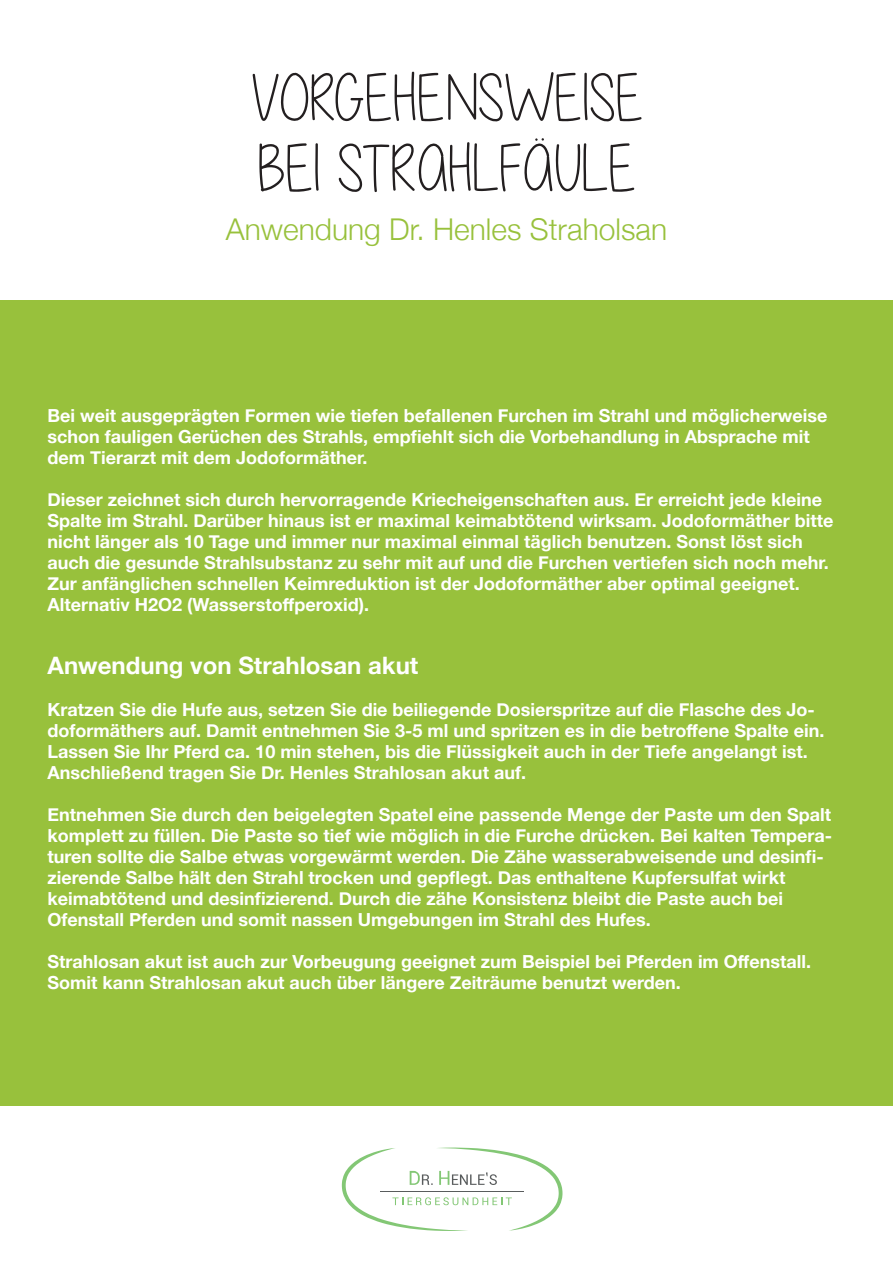
<style>
.page{position:relative;width:893px;height:1263px;background:#fff}
.page>*{position:absolute;margin:0;border:0;box-sizing:border-box;transform-origin:0 0}
.t1{font:66px "Alittlesunshine";color:#231f20}
.t2{font:300 30px "Helvetica Neue";color:#98c13c}
.t3{font:700 24px "Helvetica Neue";color:#fff}
.t4{font:700 18px/21px "Helvetica Neue";color:#fff}
</style>
<div class="page">
<div style="left:0;top:300px;width:893px;height:806px;background:#98c13c"></div>
<svg style="left:342px;top:1147px;width:221px;height:84px"></svg>
<p class="t1" style="left:250px;top:63px;width:395px">VORGEHENSWEISE</p>
<p class="t1" style="left:257px;top:134px;width:380px">BEI STRAHLFÄULE</p>
<p class="t2" style="left:226px;top:205px;width:443px">Anwendung Dr. Henles Straholsan</p>
<p class="t4" style="left:48px;top:405px;width:781px">Bei weit ausgeprägten Formen wie tiefen befallenen Furchen im Strahl und möglicherweise schon fauligen Gerüchen des Strahls, empfiehlt sich die Vorbehandlung in Absprache mit dem Tierarzt mit dem Jodoformäther.</p>
<p class="t4" style="left:48px;top:489px;width:787px">Dieser zeichnet sich durch hervorragende Kriecheigenschaften aus. Er erreicht jede kleine Spalte im Strahl. Darüber hinaus ist er maximal keimabtötend wirksam. Jodoformäther bitte nicht länger als 10 Tage und immer nur maximal einmal täglich benutzen. Sonst löst sich auch die gesunde Strahlsubstanz zu sehr mit auf und die Furchen vertiefen sich noch mehr.<br>Zur anfänglichen schnellen Keimreduktion ist der Jodoformäther aber optimal geeignet.<br>Alternativ H2O2 (Wasserstoffperoxid).</p>
<p class="t3" style="left:48px;top:646px;width:372px">Anwendung von Strahlosan akut</p>
<p class="t4" style="left:48px;top:699px;width:778px">Kratzen Sie die Hufe aus, setzen Sie die beiliegende Dosierspritze auf die Flasche des Jo&shy;doformäthers auf. Damit entnehmen Sie 3-5 ml und spritzen es in die betroffene Spalte ein.</p>
<p class="t4" style="left:48px;top:741px;width:762px">Lassen Sie Ihr Pferd ca. 10 min stehen, bis die Flüssigkeit auch in der Tiefe angelangt ist.</p>
<p class="t4" style="left:48px;top:762px;width:480px">Anschließend tragen Sie Dr. Henles Strahlosan akut auf.</p>
<p class="t4" style="left:48px;top:804px;width:786px">Entnehmen Sie durch den beigelegten Spatel eine passende Menge der Paste um den Spalt komplett zu füllen. Die Paste so tief wie möglich in die Furche drücken. Bei kalten Tempera&shy;turen sollte die Salbe etwas vorgewärmt werden. Die Zähe wasserabweisende und desinfi&shy;zierende Salbe hält den Strahl trocken und gepflegt. Das enthaltene Kupfersulfat wirkt</p>
<p class="t4" style="left:48px;top:888px;width:737px">keimabtötend und desinfizierend. Durch die zähe Konsistenz bleibt die Paste auch bei<br>Ofenstall Pferden und somit nassen Umgebungen im Strahl des Hufes.</p>
<p class="t4" style="left:48px;top:951px;width:765px">Strahlosan akut ist auch zur Vorbeugung geeignet zum Beispiel bei Pferden im Offenstall.<br>Somit kann Strahlosan akut auch über längere Zeiträume benutzt werden.</p>
</div>
